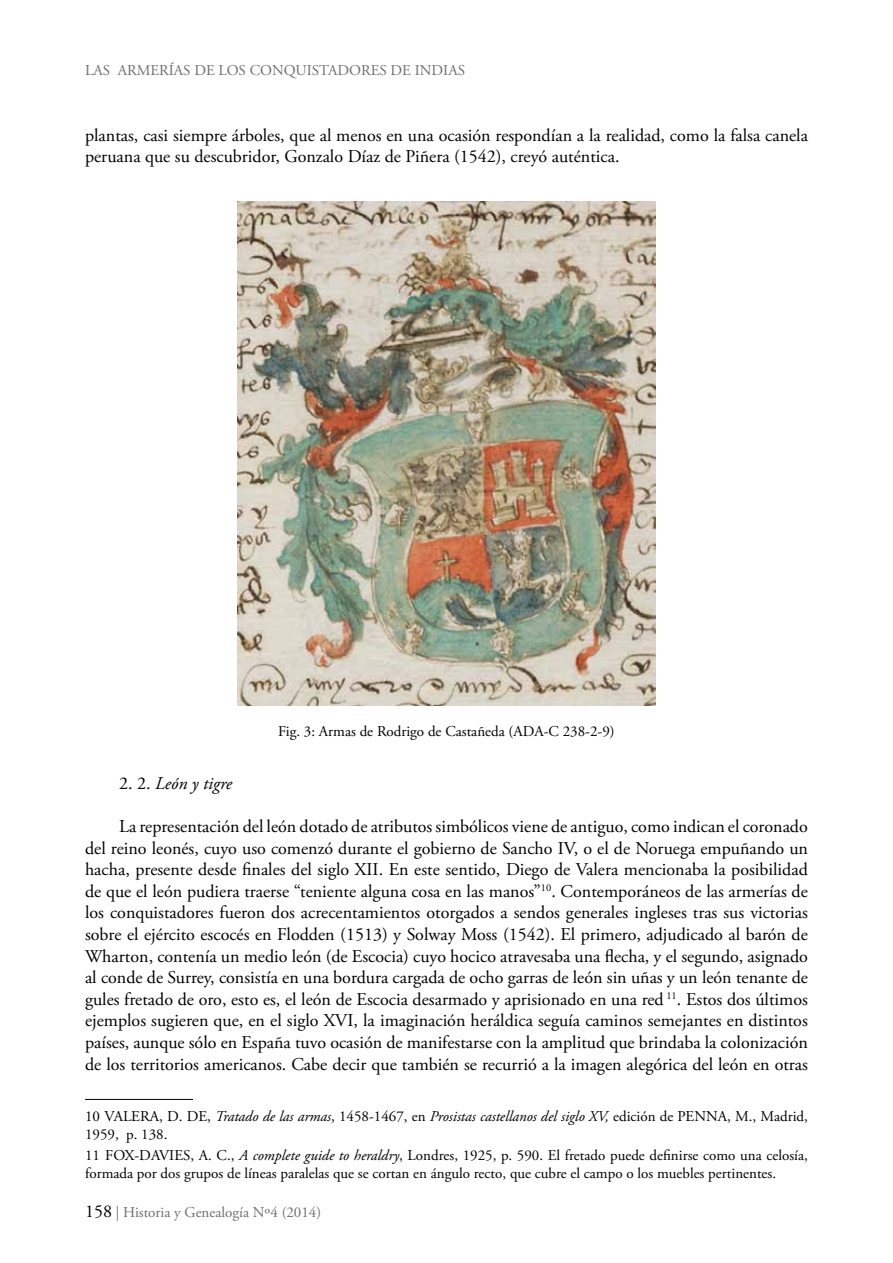
<style>
.page{position:relative;width:893px;height:1263px;background:#fff}
.page>*{position:absolute;margin:0;border:0;box-sizing:border-box;transform-origin:0 0}
.t1{font:18px/21.6px "Adobe Garamond Pro";color:#000}
.t2{font:italic 18px "Adobe Garamond Pro";color:#000}
.t3{font:15px/18px "Adobe Garamond Pro";color:#000}
.t4{font:15px "Adobe Garamond Pro";color:#6d6e71}
.s1{font-style:normal}
.s2{font-style:italic}
.s3{font-size:18px;color:#000}
</style>
<div class="page">
<hr style="left:85px;top:1099px;width:108px;height:1px;background:#000">
<img style="left:237px;top:202px;width:418px;height:504px">
<p class="t4" style="left:85px;top:61px;width:381px">LAS ARMERÍAS DE LOS CONQUISTADORES DE INDIAS</p>
<p class="t1" style="left:85px;top:125px;width:725px">plantas, casi siempre árboles, que al menos en una ocasión respondían a la realidad, como la falsa canela peruana que su descubridor, Gonzalo Díaz de Piñera (1542), creyó auténtica.</p>
<p class="t3" style="left:278px;top:723px;width:338px">Fig. 3: Armas de Rodrigo de Castañeda (ADA-C 238-2-9)</p>
<p class="t2" style="left:119px;top:772px;width:114px"><span class="s1">2. 2.</span> León y tigre</p>
<p class="t1" style="left:85px;top:816px;width:724px;text-align:justify;text-indent:34px">La representación del león dotado de atributos simbólicos viene de antiguo, como indican el coronado del reino leonés, cuyo uso comenzó durante el gobierno de Sancho IV, o el de Noruega empuñando un hacha, presente desde finales del siglo XII. En este sentido, Diego de Valera mencionaba la posibilidad de que el león pudiera traerse “teniente alguna cosa en las manos”<sup>10</sup>. Contemporáneos de las armerías de los conquistadores fueron dos acrecentamientos otorgados a sendos generales ingleses tras sus victorias sobre el ejército escocés en Flodden (1513) y Solway Moss (1542). El primero, adjudicado al barón de Wharton, contenía un medio león (de Escocia) cuyo hocico atravesaba una flecha, y el segundo, asignado al conde de Surrey, consistía en una bordura cargada de ocho garras de león sin uñas y un león tenante de gules fretado de oro, esto es, el león de Escocia desarmado y aprisionado en una red <sup>11</sup>. Estos dos últimos ejemplos sugieren que, en el siglo XVI, la imaginación heráldica seguía caminos semejantes en distintos países, aunque sólo en España tuvo ocasión de manifestarse con la amplitud que brindaba la colonización de los territorios americanos. Cabe decir que también se recurrió a la imagen alegórica del león en otras</p>
<p class="t3" style="left:85px;top:1107px;width:724px">10 VALERA, D. DE, <span class="s2">Tratado de las armas</span>, 1458-1467, en <span class="s2">Prosistas castellanos del siglo XV,</span> edición de PENNA, M., Madrid,<br>1959, p. 138.</p>
<p class="t3" style="left:85px;top:1147px;width:724px">11 FOX-DAVIES, A. C., <span class="s2">A complete guide to heraldry</span>, Londres, 1925, p. 590. El fretado puede definirse como una celosía, formada por dos grupos de líneas paralelas que se cortan en ángulo recto, que cubre el campo o los muebles pertinentes.</p>
<p class="t4" style="left:85px;top:1203px;width:238px"><span class="s3">158</span> | Historia y Genealogía Nº4 (2014)</p>
</div>
